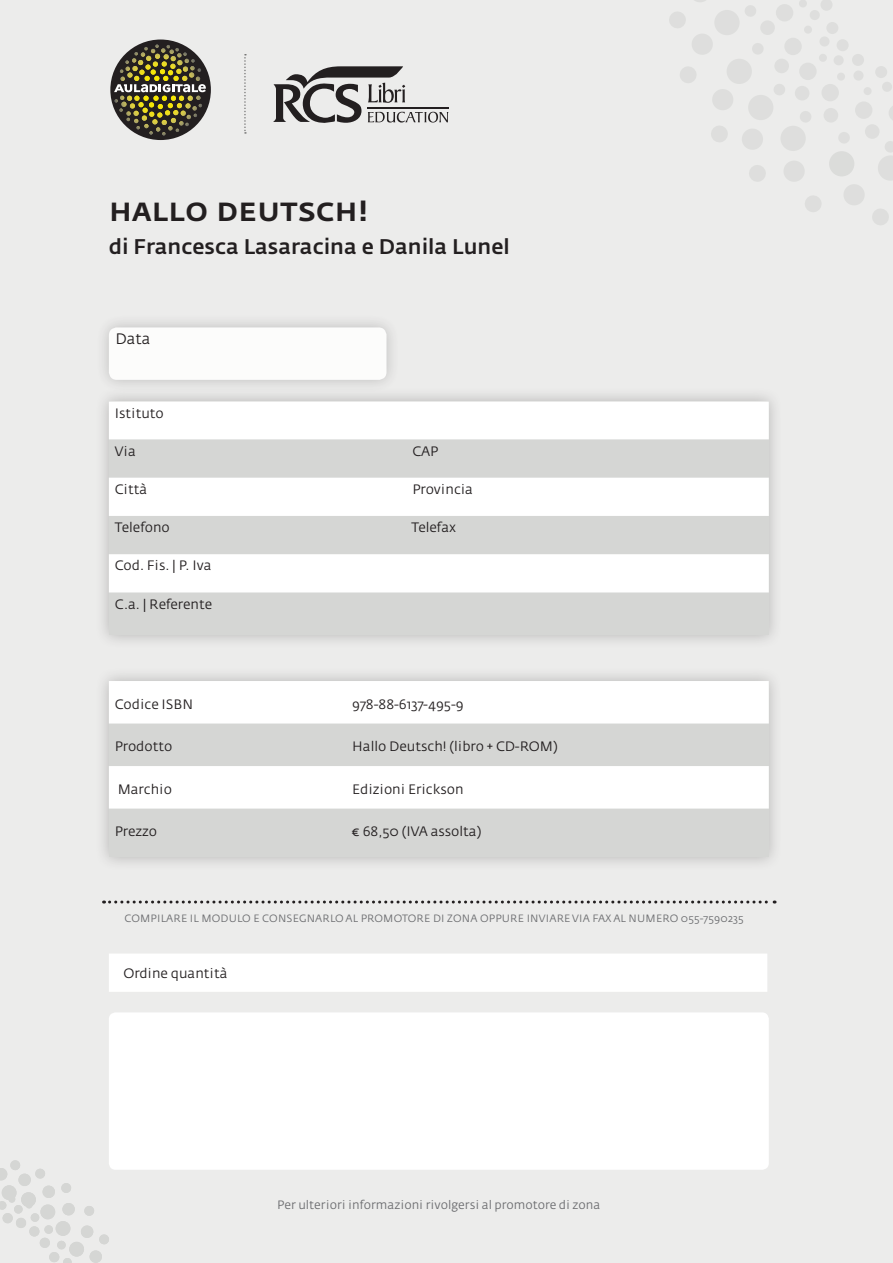
<style>
.page{position:relative;width:893px;height:1263px;background:#ececeb}
.page>*{position:absolute;margin:0;border:0;box-sizing:border-box;transform-origin:0 0}
.t1{font:33.6px "Fedra Sans Alt Medium SC";color:#231f20}
.t2{font:500 21px "Fedra Sans Alt";color:#231f20}
.t3{font:15px "Fedra Sans Alt";color:#231f20}
.t4{font:13.5px "Fedra Sans Alt";color:#231f20}
.t5{font:12px "Fedra Sans Alt";color:#6c6d70}
.t6{font:10.5px "Fedra Sans Alt";letter-spacing:.02em;color:#6c6d70}
</style>
<div class="page">
<svg style="left:838px;top:132px;width:12px;height:11px"></svg>
<svg style="left:800px;top:111px;width:11px;height:11px"></svg>
<svg style="left:774px;top:84px;width:11px;height:11px"></svg>
<svg style="left:752px;top:43px;width:11px;height:11px"></svg>
<svg style="left:745px;top:5px;width:11px;height:12px"></svg>
<div style="left:865px;top:124px;width:15px;height:15px;background:#d9dad8;border-radius:50%"></div>
<div style="left:823px;top:108px;width:15px;height:15px;background:#d9dad8;border-radius:50%"></div>
<div style="left:794px;top:86px;width:16px;height:15px;background:#d9dad8;border-radius:50%"></div>
<div style="left:774px;top:58px;width:15px;height:16px;background:#d9dad8;border-radius:50%"></div>
<div style="left:760px;top:20px;width:15px;height:15px;background:#d9dad8;border-radius:50%"></div>
<div style="left:855px;top:101px;width:17px;height:18px;background:#d9dad8;border-radius:50%"></div>
<div style="left:821px;top:84px;width:18px;height:17px;background:#d9dad8;border-radius:50%"></div>
<div style="left:799px;top:63px;width:18px;height:17px;background:#d9dad8;border-radius:50%"></div>
<div style="left:784px;top:38px;width:18px;height:17px;background:#d9dad8;border-radius:50%"></div>
<div style="left:776px;top:4px;width:17px;height:18px;background:#d9dad8;border-radius:50%"></div>
<svg style="left:889px;top:106px;width:4px;height:14px"></svg>
<svg style="left:872px;top:209px;width:17px;height:16px"></svg>
<svg style="left:805px;top:196px;width:16px;height:16px"></svg>
<svg style="left:749px;top:165px;width:17px;height:17px"></svg>
<svg style="left:711px;top:126px;width:17px;height:16px"></svg>
<svg style="left:680px;top:67px;width:16px;height:16px"></svg>
<svg style="left:844px;top:184px;width:20px;height:21px"></svg>
<svg style="left:784px;top:161px;width:20px;height:21px"></svg>
<svg style="left:742px;top:129px;width:21px;height:21px"></svg>
<svg style="left:712px;top:89px;width:21px;height:21px"></svg>
<svg style="left:669px;top:12px;width:44px;height:43px"></svg>
<svg style="left:695px;top:0;width:11px;height:2px"></svg>
<div style="left:829px;top:151px;width:25px;height:26px;background:#d5d6d4;border-radius:50%"></div>
<div style="left:780px;top:126px;width:26px;height:25px;background:#d9dad8;border-radius:50%"></div>
<div style="left:748px;top:95px;width:25px;height:25px;background:#d9dad8;border-radius:50%"></div>
<div style="left:726px;top:59px;width:26px;height:25px;background:#d9dad8;border-radius:50%"></div>
<div style="left:714px;top:10px;width:26px;height:25px;background:#d9dad8;border-radius:50%"></div>
<svg style="left:878px;top:141px;width:15px;height:39px"></svg>
<div style="left:863px;top:87px;width:9px;height:8px;background:#d9dad8;border-radius:4px"></div>
<div style="left:837px;top:72px;width:8px;height:9px;background:#d9dad8;border-radius:4px"></div>
<div style="left:818px;top:53px;width:9px;height:9px;background:#d9dad8;border-radius:4px"></div>
<div style="left:804px;top:25px;width:8px;height:9px;background:#d9dad8;border-radius:4px"></div>
<div style="left:798px;top:0;width:9px;height:8px;background:#d9dad8;border-radius:4px"></div>
<div style="left:882px;top:82px;width:10px;height:10px;background:#d9dad8;border-radius:50%"></div>
<div style="left:853px;top:70px;width:11px;height:11px;background:#d9dad8;border-radius:50%"></div>
<div style="left:833px;top:55px;width:11px;height:11px;background:#d9dad8;border-radius:50%"></div>
<div style="left:819px;top:36px;width:11px;height:11px;background:#d9dad8;border-radius:50%"></div>
<div style="left:809px;top:10px;width:11px;height:10px;background:#d9dad8;border-radius:50%"></div>
<div style="left:875px;top:66px;width:12px;height:12px;background:#d9dad8;border-radius:50%"></div>
<div style="left:852px;top:54px;width:12px;height:12px;background:#d9dad8;border-radius:50%"></div>
<div style="left:836px;top:39px;width:13px;height:12px;background:#d9dad8;border-radius:50%"></div>
<div style="left:826px;top:22px;width:12px;height:12px;background:#d9dad8;border-radius:50%"></div>
<svg style="left:821px;top:0;width:11px;height:11px"></svg>
<div style="left:109px;top:1012px;width:660px;height:158px;background:#fff;border-radius:7px"></div>
<svg style="left:104px;top:900px;width:671px;height:3px"></svg>
<div style="left:94px;top:386px;width:688px;height:263px;background:#231f20;opacity:.27"></div>
<div style="left:109px;top:401px;width:660px;height:234px;background:#d5d6d4"></div>
<div style="left:109px;top:401px;width:660px;height:38px;background:#fff"></div>
<svg style="left:109px;top:478px;width:660px;height:114px;fill:#fff"></svg>
<div style="left:94px;top:313px;width:306px;height:81px;background:#231f20;opacity:.27"></div>
<div style="left:109px;top:327px;width:278px;height:53px;background:#fff;border-radius:8px"></div>
<div style="left:109px;top:954px;width:658px;height:38px;background:#fff"></div>
<div style="left:94px;top:666px;width:688px;height:204px;background:#231f20;opacity:.27"></div>
<div style="left:109px;top:681px;width:660px;height:176px;background:#d5d6d4"></div>
<svg style="left:109px;top:681px;width:660px;height:127px;fill:#fff"></svg>
<svg style="left:244px;top:54px;width:2px;height:80px"></svg>
<svg style="left:110px;top:40px;width:101px;height:100px;background:#4d4727"></svg>
<svg style="left:125px;top:44px;width:70px;height:23px;background:#59543c"></svg>
<svg style="left:114px;top:84px;width:92px;height:8px"></svg>
<svg style="left:273px;top:66px;width:175px;height:57px"></svg>
<hr style="left:367px;top:107px;width:82px;height:1px;background:#231f20">
<svg style="left:61px;top:1183px;width:10px;height:10px"></svg>
<svg style="left:35px;top:1168px;width:10px;height:11px"></svg>
<svg style="left:84px;top:1206px;width:10px;height:10px"></svg>
<svg style="left:99px;top:1234px;width:10px;height:11px"></svg>
<svg style="left:0;top:1160px;width:20px;height:21px"></svg>
<div style="left:62px;top:1203px;width:13px;height:13px;background:#d5d6d4;border-radius:50%"></div>
<div style="left:42px;top:1185px;width:13px;height:13px;background:#d5d6d4;border-radius:50%"></div>
<div style="left:18px;top:1173px;width:13px;height:13px;background:#d5d6d4;border-radius:50%"></div>
<div style="left:81px;top:1225px;width:13px;height:13px;background:#d5d6d4;border-radius:50%"></div>
<div style="left:89px;top:1250px;width:13px;height:13px;background:#d5d6d4;border-radius:50%"></div>
<div style="left:2px;top:1185px;width:15px;height:15px;background:#d5d6d4;border-radius:50%"></div>
<div style="left:56px;top:1221px;width:14px;height:15px;background:#d5d6d4;border-radius:50%"></div>
<div style="left:40px;top:1204px;width:15px;height:15px;background:#d5d6d4;border-radius:50%"></div>
<div style="left:21px;top:1192px;width:15px;height:15px;background:#d5d6d4;border-radius:50%"></div>
<div style="left:69px;top:1242px;width:15px;height:14px;background:#d5d6d4;border-radius:50%"></div>
<div style="left:25px;top:1201px;width:8px;height:8px;background:#d5d6d4;border-radius:3px"></div>
<div style="left:8px;top:1195px;width:8px;height:8px;background:#d5d6d4;border-radius:3px"></div>
<div style="left:69px;top:1247px;width:8px;height:7px;background:#d5d6d4;border-radius:3px"></div>
<svg style="left:0;top:1201px;width:7px;height:9px"></svg>
<div style="left:44px;top:1225px;width:9px;height:9px;background:#d5d6d4;border-radius:50%"></div>
<div style="left:31px;top:1213px;width:8px;height:9px;background:#d5d6d4;border-radius:50%"></div>
<div style="left:14px;top:1205px;width:9px;height:9px;background:#d5d6d4;border-radius:50%"></div>
<div style="left:57px;top:1240px;width:9px;height:9px;background:#d5d6d4;border-radius:50%"></div>
<svg style="left:63px;top:1258px;width:9px;height:5px"></svg>
<div style="left:3px;top:1213px;width:10px;height:10px;background:#d5d6d4;border-radius:50%"></div>
<div style="left:40px;top:1238px;width:10px;height:10px;background:#d5d6d4;border-radius:50%"></div>
<div style="left:29px;top:1226px;width:10px;height:10px;background:#d5d6d4;border-radius:50%"></div>
<div style="left:16px;top:1218px;width:10px;height:10px;background:#d5d6d4;border-radius:50%"></div>
<div style="left:49px;top:1252px;width:10px;height:10px;background:#d5d6d4;border-radius:50%"></div>
<h1 class="t1" style="left:109px;top:190px;width:261px">hallo deutsch!</h1>
<h2 class="t2" style="left:109px;top:234px;width:402px">di Francesca Lasaracina e Danila Lunel</h2>
<p class="t3" style="left:116px;top:330px;width:36px">Data</p>
<p class="t4" style="left:115px;top:406px;width:51px">Istituto</p>
<p class="t4" style="left:115px;top:444px;width:22px">Via</p>
<p class="t4" style="left:412px;top:444px;width:27px">CAP</p>
<p class="t4" style="left:115px;top:482px;width:34px">Città</p>
<p class="t4" style="left:412px;top:482px;width:62px">Provincia</p>
<p class="t4" style="left:115px;top:520px;width:57px">Telefono</p>
<p class="t4" style="left:411px;top:520px;width:46px">Telefax</p>
<p class="t4" style="left:115px;top:558px;width:98px">Cod. Fis. | P. Iva</p>
<p class="t4" style="left:115px;top:597px;width:99px">C.a. | Referente</p>
<p class="t4" style="left:115px;top:697px;width:80px">Codice ISBN</p>
<p class="t4" style="left:352px;top:697px;width:113px">978-88-6137-495-9</p>
<p class="t4" style="left:115px;top:739px;width:59px">Prodotto</p>
<p class="t4" style="left:352px;top:739px;width:207px">Hallo Deutsch! (libro + CD-ROM)</p>
<p class="t4" style="left:118px;top:782px;width:56px">Marchio</p>
<p class="t4" style="left:352px;top:782px;width:113px">Edizioni Erickson</p>
<p class="t4" style="left:115px;top:824px;width:44px">Prezzo</p>
<p class="t4" style="left:352px;top:824px;width:131px">€ 68,50 (IVA assolta)</p>
<p class="t6" style="left:124px;top:913px;width:621px">COMPILARE IL MODULO E CONSEGNARLO AL PROMOTORE DI ZONA OPPURE INVIARE VIA FAX AL NUMERO 055-7590235</p>
<p class="t4" style="left:123px;top:966px;width:106px">Ordine quantità</p>
<p class="t5" style="left:277px;top:1198px;width:325px">Per ulteriori informazioni rivolgersi al promotore di zona</p>
</div>
